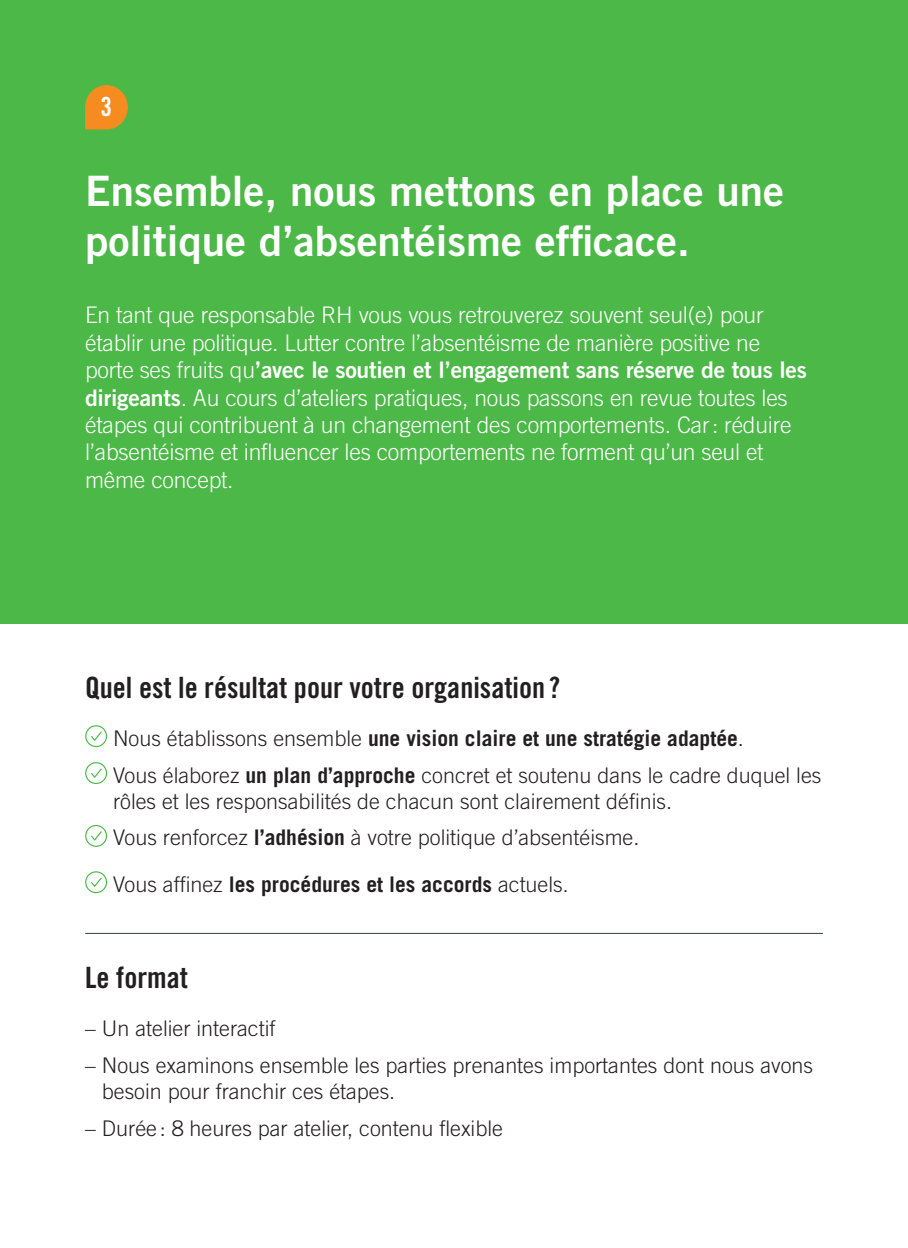
<style>
.page{position:relative;width:908px;height:1248px;background:#fff}
.page>*{position:absolute;margin:0;border:0;box-sizing:border-box;transform-origin:0 0}
.t1{font:42px/50.2px "Trade Gothic LT Std Bd 2";color:#fff}
.t2{font:29.4px "Trade Gothic LT Std Bd Cn 20";color:#231f20}
.t3{font:26.4px "Trade Gothic LT Std Bd Cn 20";color:#fff}
.t4{font:300 22.8px/27.4px "Trade Gothic LT Std";letter-spacing:-.01em;color:#fff}
.t5{font:22.8px "Trade Gothic LT Std Bd 2";letter-spacing:-.01em;color:#fff}
.t6{font:300 21.6px/37px "Trade Gothic LT Std";color:#231f20}
.t7{font:700 21.6px "Trade Gothic LT Std";color:#231f20}
.s1{font-family:"Trade Gothic LT Std";font-weight:300}
.s2{font-family:"Trade Gothic LT Std Bd 2";font-weight:400}
.s3{font-weight:700}
.s4{font-weight:300}
.s5{font-weight:300;font-size:20.6px}
</style>
<div class="page">
<div style="left:0;top:0;width:907px;height:624px;background:#4cb848"></div>
<svg style="left:85px;top:725px;width:23px;height:22px"></svg>
<svg style="left:85px;top:762px;width:23px;height:22px"></svg>
<svg style="left:85px;top:825px;width:23px;height:22px"></svg>
<svg style="left:85px;top:871px;width:23px;height:22px"></svg>
<hr style="left:85px;top:933px;width:737px;height:1px;background:#323d47">
<svg style="left:85px;top:85px;width:43px;height:44px;background:#d99225"></svg>
<p class="t3" style="left:101px;top:91px;width:13px">3</p>
<h1 class="t1" style="left:85px;top:165px;width:700px">Ensemble, nous mettons en place une politique d’absentéisme efficace.</h1>
<p class="t4" style="left:85px;top:301px;width:679px">En tant que responsable RH vous vous retrouverez souvent seul(e) pour établir une politique. Lutter contre l’absentéisme de manière positive ne</p>
<p class="t5" style="left:85px;top:356px;width:723px"><span class="s1">porte ses fruits qu</span>’avec le soutien et l’engagement sans réserve de tous les</p>
<p class="t4" style="left:85px;top:383px;width:707px"><span class="s2">dirigeants</span>. Au cours d’ateliers pratiques, nous passons en revue toutes les étapes qui contribuent à un changement des comportements. Car: réduire l’absentéisme et influencer les comportements ne forment qu’un seul et même concept.</p>
<h2 class="t2" style="left:85px;top:669px;width:476px">Quel est le résultat pour votre organisation ?</h2>
<p class="t6" style="left:113px;top:719px;width:709px">Nous établissons ensemble <span class="s3">une vision claire et une stratégie adaptée</span>.<br>Vous élaborez <span class="s3">un plan d’approche</span> concret et soutenu dans le cadre duquel les</p>
<p class="t6" style="left:113px;top:782px;width:560px">rôles et les responsabilités de chacun sont clairement définis.<br>Vous renforcez <span class="s3">l’adhésion</span> à votre politique d’absentéisme.</p>
<p class="t7" style="left:113px;top:870px;width:456px"><span class="s4">Vous affinez</span> les procédures et les accords <span class="s4">actuels</span><span class="s5">.</span></p>
<h2 class="t2" style="left:85px;top:959px;width:104px">Le format</h2>
<p class="t6" style="left:85px;top:1009px;width:192px">– Un atelier interactif</p>
<p class="t6" style="left:102px;top:1052px;width:712px;line-height:25.8px;text-indent:-17px">– Nous examinons ensemble les parties prenantes importantes dont nous avons besoin pour franchir ces étapes.</p>
<p class="t6" style="left:85px;top:1109px;width:419px">– Durée: 8 heures par atelier, contenu flexible</p>
</div>
